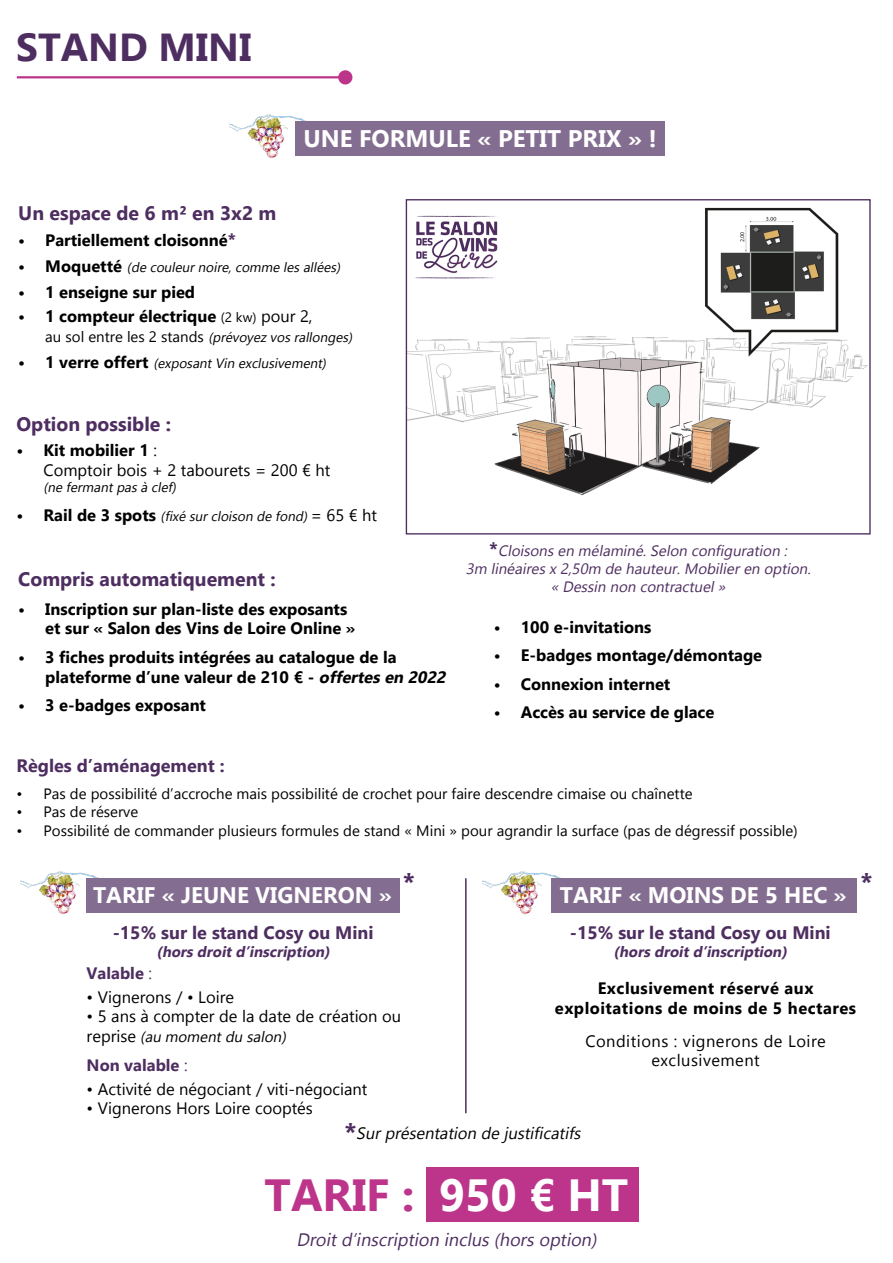
<style>
.page{position:relative;width:893px;height:1263px;background:#fff}
.page>*{position:absolute;margin:0;border:0;box-sizing:border-box;transform-origin:0 0}
.t1{font:700 45px "Gadugi";color:#bc358b}
.t2{font:700 39px "Gadugi";color:#4e2e60}
.t3{font:700 27px "Gadugi";color:#4e2e60}
.t4{font:700 24px "Gadugi";color:#fff}
.t5{font:700 22.5px "Gadugi";color:#fff}
.t6{font:700 19.5px "Gadugi";color:#4e2e60}
.t7{font:700 18px "Gadugi";color:#4e2e60}
.t8{font:italic 18px "Gadugi";color:#4e2e60}
.t9{font:700 16.5px/19.8px "Gadugi";color:#000}
.t10{font:16.5px/19.8px "Gadugi";color:#000}
.t11{font:700 16.5px/19.8px "Gadugi";letter-spacing:.03em;color:#000;text-align:center}
.t12{font:16.5px/19.8px "Gadugi";letter-spacing:.03em;color:#000;text-align:center}
.t13{font:italic 16.5px "Gadugi";color:#000}
.t14{font:700 16.5px "Gadugi";color:#4e2e60}
.t15{font:15px "Gadugi";color:#000}
.t16{font:italic 15px/18px "Gadugi";color:#4e2e60;text-align:center}
.t17{font:italic 700 15px "Gadugi";color:#4e2e60}
.t18{font:italic 15px "Gadugi";color:#000}
.t19{font:italic 13.5px "Gadugi";color:#000}
.s1{font-size:18px;color:#4e2e60}
.s2{font-weight:700;font-style:normal;font-size:16.5px}
.s3{font-weight:400;font-size:13.5px}
.s4{font-weight:400}
.s5{font-style:normal;font-size:15px}
.s6{font-weight:700}
.s7{font-style:normal;font-size:16.5px}
.s8{font-style:italic}
.s9{font-weight:700;font-style:normal;font-size:19.5px}
.s10{font-weight:700;font-style:normal;font-size:27px;color:#4e2e60}
.s11{color:#fff}
</style>
<div class="page">
<img style="left:408px;top:207px;width:460px;height:288px">
<div style="left:406px;top:199px;width:465px;height:335px;border:1px solid #4e2e60"></div>
<img style="left:229px;top:114px;width:77px;height:44px">
<div style="left:296px;top:121px;width:369px;height:35px;background:#836d90"></div>
<hr style="left:17px;top:76px;width:325px;height:2px;background:#bc358b">
<div style="left:338px;top:70px;width:14px;height:15px;background:#bc358b;border-radius:50%"></div>
<div style="left:426px;top:1168px;width:213px;height:54px;background:#bc358b"></div>
<img style="left:21px;top:871px;width:77px;height:44px">
<div style="left:87px;top:878px;width:313px;height:35px;background:#836d90"></div>
<img style="left:483px;top:871px;width:77px;height:44px">
<div style="left:551px;top:878px;width:306px;height:35px;background:#836d90"></div>
<hr style="left:465px;top:878px;width:2px;height:235px;background:#4e2e60">
<h2 class="t2" style="left:16px;top:23px;width:237px">STAND MINI</h2>
<h3 class="t4" style="left:303px;top:124px;width:355px">UNE FORMULE « PETIT PRIX » !</h3>
<p class="t6" style="left:18px;top:202px;width:260px">Un espace de 6 m² en 3x2 m</p>
<p class="t9" style="left:18px;top:230px;width:219px">• Partiellement cloisonné<span class="s1">*</span></p>
<p class="t19" style="left:18px;top:259px;width:326px"><span class="s2">• M o q u ett é</span> (de couleur noire, comme les allées)</p>
<p class="t9" style="left:18px;top:282px;width:178px">• 1 enseigne sur pied</p>
<p class="t9" style="left:18px;top:306px;width:296px">• 1 compteur électrique <span class="s3">(2 kw)</span> <span class="s4">pour 2,</span></p>
<p class="t19" style="left:45px;top:329px;width:311px"><span class="s5">a u s o l e n t re l e s 2 st a n d s</span> (prévoyez vos rallonges)</p>
<p class="t19" style="left:18px;top:355px;width:312px"><span class="s2">• 1 ve r re o ffe rt</span> (exposant Vin exclusivement)</p>
<p class="t6" style="left:16px;top:412px;width:156px">Option possible :</p>
<p class="t10" style="left:43px;top:441px;width:288px;text-indent:-27px"><span class="s6">• Kit mobilier 1</span> :<br>Comptoir bois + 2 tabourets = 200 € ht</p>
<p class="t19" style="left:43px;top:479px;width:137px">(ne fermant pas à clef)</p>
<p class="t19" style="left:16px;top:508px;width:362px"><span class="s2">• Ra i l d e 3 s p ots</span> (fixé sur cloison de fond) <span class="s7">= 6 5 € h t</span></p>
<p class="t6" style="left:18px;top:568px;width:259px">Compris automatiquement :</p>
<p class="t9" style="left:45px;top:599px;width:312px;text-indent:-27px">• Inscription sur plan-liste des exposants et sur « Salon des Vins de Loire Online »</p>
<p class="t9" style="left:45px;top:647px;width:405px;text-indent:-27px">• 3 fiches produits intégrées au catalogue de la plateforme d’une valeur de 210 € - <span class="s8">offertes en 2022</span></p>
<p class="t9" style="left:18px;top:695px;width:189px">• 3 e-badges exposant</p>
<p class="t16" style="left:466px;top:542px;width:350px"><span class="s9">*</span> Cloisons en mélaminé. Selon configuration :<br>3m linéaires x 2,50m de hauteur. Mobilier en option. « Dessin non contractuel »</p>
<p class="t9" style="left:494px;top:617px;width:159px">• 100 e-invitations</p>
<p class="t9" style="left:494px;top:646px;width:270px">• E-badges montage/démontage</p>
<p class="t9" style="left:494px;top:674px;width:178px">• Connexion internet</p>
<p class="t9" style="left:494px;top:702px;width:222px">• Accès au service de glace</p>
<p class="t7" style="left:16px;top:755px;width:210px">Règles d’aménagement :</p>
<p class="t15" style="left:16px;top:784px;width:678px">• Pas de possibilité d’accroche mais possibilité de crochet pour faire descendre cimaise ou chaînette</p>
<p class="t15" style="left:16px;top:802px;width:123px">• Pas de réserve</p>
<p class="t15" style="left:16px;top:822px;width:783px">• Possibilité de commander plusieurs formules de stand « Mini » pour agrandir la surface (pas de dégressif possible)</p>
<h3 class="t5" style="left:93px;top:882px;width:300px">TARIF « JEUNE VIGNERON »</h3>
<p class="t7" style="left:113px;top:922px;width:262px">-15% sur le stand Cosy ou Mini</p>
<p class="t17" style="left:157px;top:943px;width:178px">(hors droit d’inscription)</p>
<h3 class="t3" style="left:403px;top:867px;width:14px">*</h3>
<h3 class="t3" style="left:861px;top:867px;width:14px">*</h3>
<h3 class="t5" style="left:560px;top:882px;width:288px">TARIF « MOINS DE 5 HEC »</h3>
<p class="t7" style="left:570px;top:922px;width:262px">-15% sur le stand Cosy ou Mini</p>
<p class="t17" style="left:614px;top:943px;width:178px">(hors droit d’inscription)</p>
<p class="t14" style="left:87px;top:963px;width:67px">Valable <span class="s4">:</span></p>
<p class="t10" style="left:87px;top:987px;width:149px">• Vignerons / • Loire</p>
<p class="t10" style="left:87px;top:1006px;width:316px">• 5 ans à compter de la date de création ou</p>
<p class="t18" style="left:87px;top:1028px;width:204px"><span class="s7">re p r i s e</span> (au moment du salon)</p>
<p class="t14" style="left:87px;top:1055px;width:103px">Non valable <span class="s4">:</span></p>
<p class="t10" style="left:87px;top:1079px;width:282px">• Activité de négociant / viti-négociant</p>
<p class="t10" style="left:87px;top:1098px;width:228px">• Vignerons Hors Loire cooptés</p>
<p class="t11" style="left:555px;top:978px;width:303px">Exclusivement réservé aux exploitations de moins de 5 hectares</p>
<p class="t12" style="left:585px;top:1031px;width:242px">Conditions : vignerons de Loire exclusivement</p>
<p class="t13" style="left:344px;top:1123px;width:241px"><span class="s10">*</span> Sur présentation de justificatifs</p>
<h1 class="t1" style="left:265px;top:1167px;width:365px">TARIF : <span class="s11">950 € HT</span></h1>
<p class="t8" style="left:296px;top:1228px;width:305px">Droit d’inscription inclus (hors option)</p>
</div>
